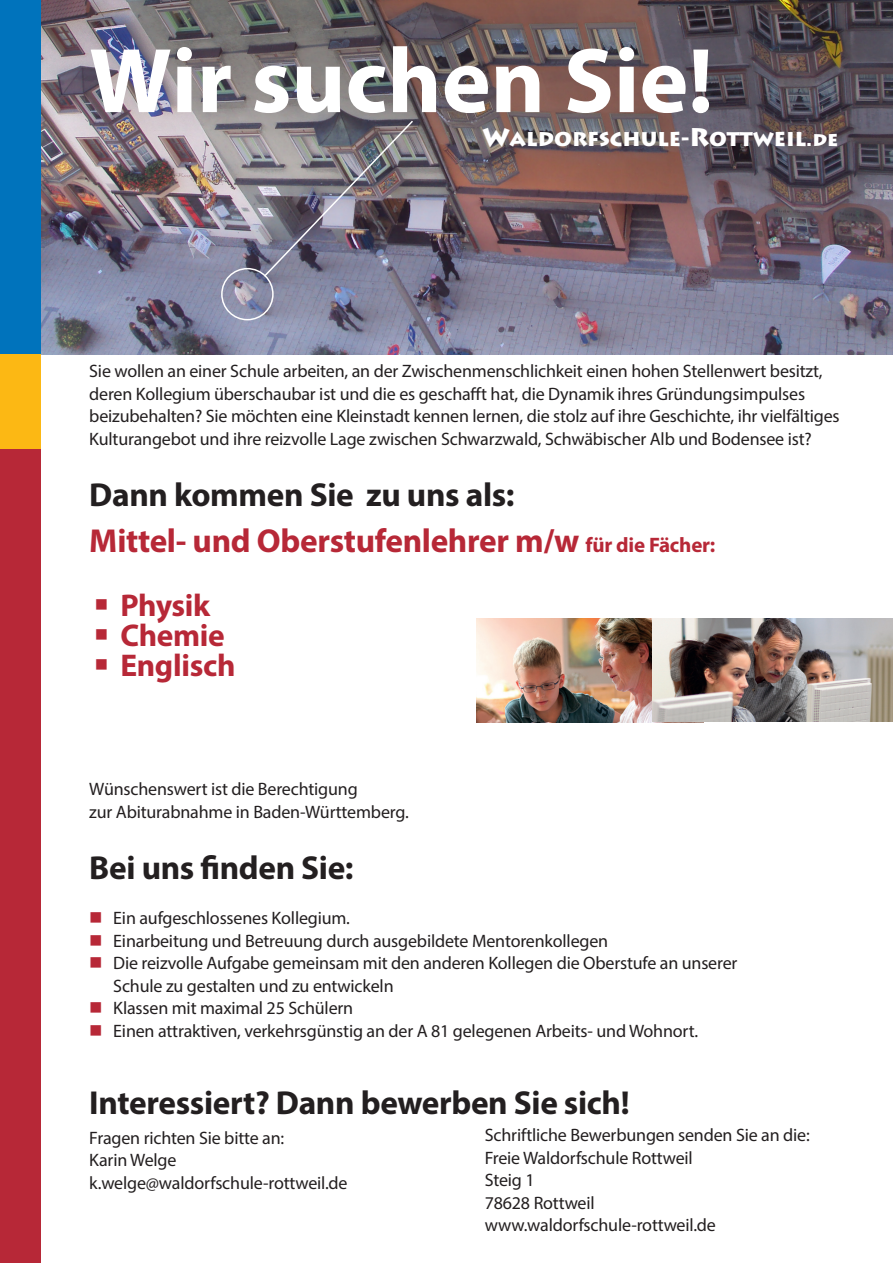
<style>
.page{position:relative;width:893px;height:1263px;background:#fff}
.page>*{position:absolute;margin:0;border:0;box-sizing:border-box;transform-origin:0 0}
.t1{font:700 92.85px "Myriad Pro";color:#fff}
.t2{font:700 33.3px "Myriad Pro";letter-spacing:-.01em;color:#231f20}
.t3{font:700 33.3px "Myriad Pro";letter-spacing:-.01em;color:#b72837}
.t4{font:700 31.5px "Myriad Pro";letter-spacing:-.01em;color:#b72837}
.t5{font:900 19.65px "Lithos Pro";color:#fff}
.t6{font:18px/22.5px "Myriad Pro";letter-spacing:-.01em;color:#231f20}
.t7{font:18px "Wingdings";color:#b72837}
.s1{font-size:25.35px}
.s2{font-size:21px}
.s3{color:#b72837}
</style>
<div class="page">
<img style="left:40px;top:0;width:853px;height:354px">
<div style="left:221px;top:268px;width:53px;height:52px;border:2px solid #fff;border-radius:50%"></div>
<img style="left:262px;top:119px;width:153px;height:159px">
<div style="left:0;top:354px;width:40px;height:909px;background:#b72837"></div>
<div style="left:0;top:0;width:40px;height:354px;background:#0073bc"></div>
<div style="left:0;top:354px;width:40px;height:95px;background:#fcb814"></div>
<img style="left:476px;top:618px;width:176px;height:104px">
<img style="left:652px;top:618px;width:241px;height:104px">
<p class="t1" style="left:89px;top:20px;width:625px">Wir suchen Sie!</p>
<p class="t5" style="left:483px;top:127px;width:357px"><span class="s1">W</span>ALDORFSCHULE-<span class="s1">R</span>OTTWEIL.de</p>
<p class="t6" style="left:89px;top:359px;width:752px">Sie wollen an einer Schule arbeiten, an der Zwischenmenschlichkeit einen hohen Stellenwert besitzt, deren Kollegium überschaubar ist und die es geschafft hat, die Dynamik ihres Gründungsimpulses beizubehalten? Sie möchten eine Kleinstadt kennen lernen, die stolz auf ihre Geschichte, ihr vielfältiges Kulturangebot und ihre reizvolle Lage zwischen Schwarzwald, Schwäbischer Alb und Bodensee ist?</p>
<p class="t2" style="left:89px;top:473px;width:427px">Dann kommen Sie zu uns als:</p>
<p class="t3" style="left:89px;top:519px;width:628px">Mittel- und Oberstufenlehrer m/w <span class="s2">für die Fächer:</span></p>
<p class="t7" style="left:95px;top:595px;width:15px">■</p>
<p class="t7" style="left:95px;top:625px;width:15px">■</p>
<p class="t7" style="left:95px;top:655px;width:15px">■</p>
<p class="t4" style="left:120px;top:585px;width:91px">Physik</p>
<p class="t4" style="left:120px;top:615px;width:106px">Chemie</p>
<p class="t4" style="left:120px;top:645px;width:117px">Englisch</p>
<p class="t6" style="left:89px;top:778px;width:321px">Wünschenswert ist die Berechtigung<br>zur Abiturabnahme in Baden-Württemberg.</p>
<p class="t2" style="left:89px;top:846px;width:266px">Bei uns finden Sie:</p>
<p class="t6" style="left:89px;top:907px;width:262px"><span class="s3">■</span> Ein aufgeschlossenes Kollegium.</p>
<p class="t6" style="left:89px;top:929px;width:520px"><span class="s3">■</span> Einarbeitung und Betreuung durch ausgebildete Mentorenkollegen</p>
<p class="t6" style="left:89px;top:952px;width:650px"><span class="s3">■</span> Die reizvolle Aufgabe gemeinsam mit den anderen Kollegen die Oberstufe an unserer</p>
<p class="t6" style="left:113px;top:974px;width:282px">Schule zu gestalten und zu entwickeln</p>
<p class="t6" style="left:89px;top:997px;width:265px"><span class="s3">■</span> Klassen mit maximal 25 Schülern</p>
<p class="t6" style="left:89px;top:1019px;width:610px"><span class="s3">■</span> Einen attraktiven, verkehrsgünstig an der A 81 gelegenen Arbeits- und Wohnort.</p>
<p class="t2" style="left:89px;top:1081px;width:542px">Interessiert? Dann bewerben Sie sich!</p>
<p class="t6" style="left:89px;top:1126px;width:197px">Fragen richten Sie bitte an:</p>
<p class="t6" style="left:89px;top:1148px;width:89px">Karin Welge</p>
<p class="t6" style="left:89px;top:1171px;width:260px">k.welge@waldorfschule-rottweil.de</p>
<p class="t6" style="left:485px;top:1124px;width:326px">Schriftliche Bewerbungen senden Sie an die:</p>
<p class="t6" style="left:485px;top:1146px;width:210px">Freie Waldorfschule Rottweil</p>
<p class="t6" style="left:485px;top:1169px;width:51px">Steig 1</p>
<p class="t6" style="left:485px;top:1191px;width:111px">78628 Rottweil</p>
<p class="t6" style="left:485px;top:1214px;width:233px">www.waldorfschule-rottweil.de</p>
</div>
